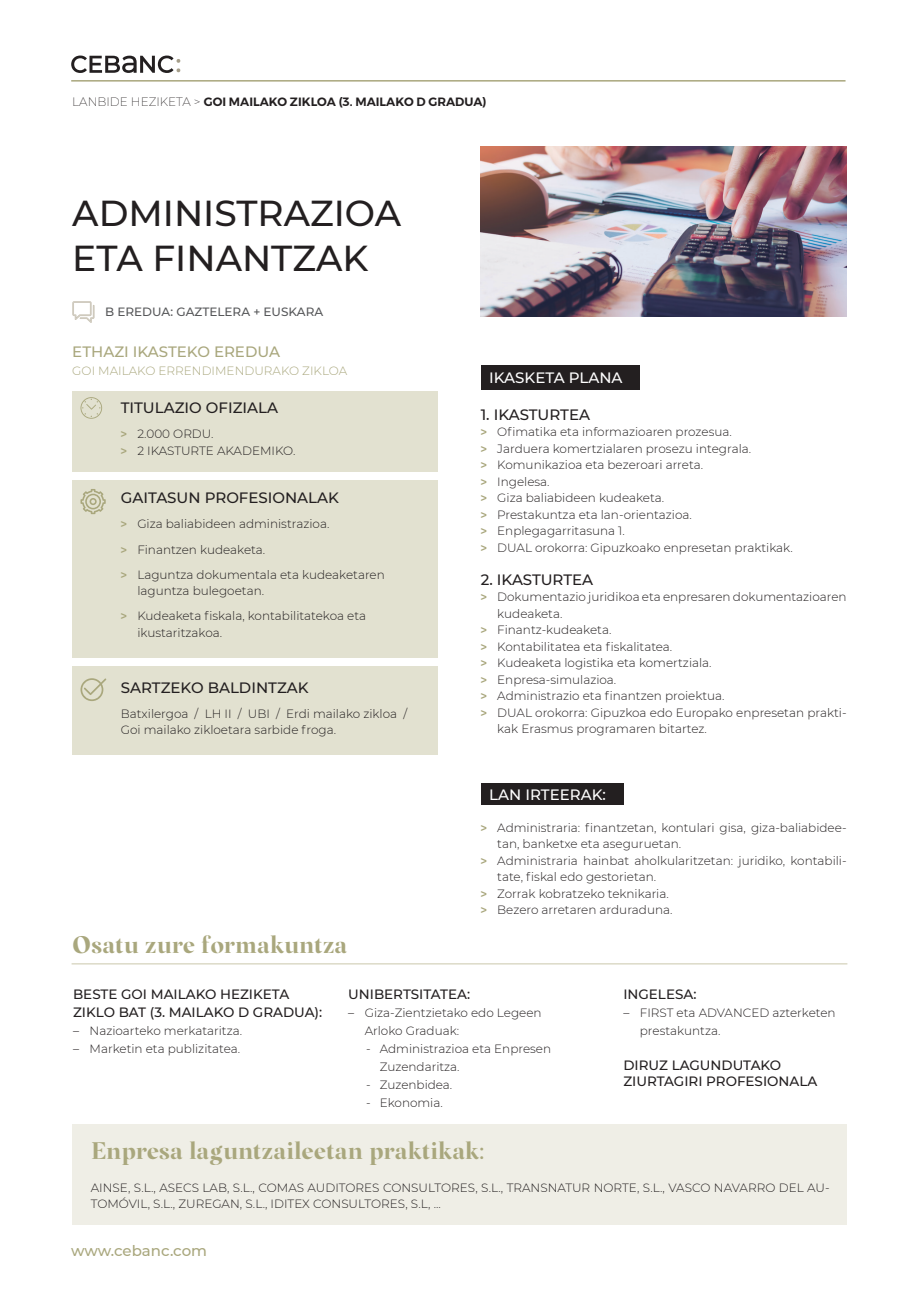
<style>
.page{position:relative;width:919px;height:1289px;background:#fff}
.page>*{position:absolute;margin:0;border:0;box-sizing:border-box;transform-origin:0 0}
.t1{font:500 36px/45px "Montserrat";color:#231f20}
.t2{font:700 24px "Margaret";letter-spacing:-.01em;color:#a9a77d}
.t3{font:500 15px "Montserrat";color:#231f20}
.t4{font:500 15px "Montserrat";color:#a9a77d}
.t5{font:500 15px "Montserrat";color:#fff}
.t6{font:500 13.5px/18px "Montserrat";color:#231f20}
.t7{font:300 12px/16.5px "Montserrat";color:#231f20}
.t8{font:600 12px "Montserrat";color:#231f20}
.t9{font:300 12px "Montserrat";color:#a9a77d}
.t10{font:500 12px "Montserrat";color:#57585a}
.s1{font-weight:200}
.s2{font-weight:600;color:#a9a77d}
</style>
<div class="page">
<hr style="left:71px;top:80px;width:774px;height:2px;background:#a9a77d">
<svg style="left:71px;top:56px;width:109px;height:17px"></svg>
<div style="left:72px;top:1123px;width:774px;height:101px;background:#efeee6"></div>
<div style="left:480px;top:365px;width:159px;height:25px;background:#231f20"></div>
<div style="left:480px;top:783px;width:143px;height:21px;background:#231f20"></div>
<div style="left:72px;top:390px;width:366px;height:81px;background:#e2e1d0"></div>
<div style="left:72px;top:480px;width:366px;height:177px;background:#e2e1d0"></div>
<div style="left:72px;top:666px;width:366px;height:88px;background:#e2e1d0"></div>
<img style="left:480px;top:146px;width:366px;height:171px">
<svg style="left:80px;top:397px;width:22px;height:22px"></svg>
<svg style="left:80px;top:678px;width:26px;height:23px"></svg>
<svg style="left:80px;top:489px;width:26px;height:25px"></svg>
<hr style="left:72px;top:963px;width:775px;height:1px;background:#d0ceb5">
<svg style="left:72px;top:301px;width:22px;height:22px"></svg>
<p class="t8" style="left:72px;top:92px;width:415px"><span class="s1">LANBIDE HEZIKETA &gt;</span> GOI MAILAKO ZIKLOA (3. MAILAKO D GRADUA)</p>
<h1 class="t1" style="left:72px;top:190px;width:330px">ADMINISTRAZIOA<br>ETA FINANTZAK</h1>
<p class="t10" style="left:105px;top:303px;width:219px">B EREDUA: GAZTELERA + EUSKARA</p>
<p class="t4" style="left:72px;top:341px;width:209px">ETHAZI IKASTEKO EREDUA</p>
<p class="t9" style="left:72px;top:363px;width:276px">GOI MAILAKO ERRENDIMENDURAKO ZIKLOA</p>
<p class="t3" style="left:121px;top:397px;width:159px">TITULAZIO OFIZIALA</p>
<p class="t7" style="left:121px;top:425px;width:176px"><span class="s2">&gt;</span> 2.000 ORDU.<br><span class="s2">&gt;</span> 2 IKASTURTE AKADEMIKO.</p>
<p class="t3" style="left:121px;top:487px;width:220px">GAITASUN PROFESIONALAK</p>
<p class="t7" style="left:121px;top:511px;width:265px;line-height:25px"><span class="s2">&gt;</span> Giza baliabideen administrazioa.<br><span class="s2">&gt;</span> Finantzen kudeaketa.<br><span class="s2">&gt;</span> Laguntza dokumentala eta kudeaketaren</p>
<p class="t7" style="left:121px;top:578px;width:247px;line-height:25px;text-indent:16px">laguntza bulegoetan.<br><span class="s2">&gt;</span> Kudeaketa fiskala, kontabilitatekoa eta</p>
<p class="t7" style="left:137px;top:623px;width:86px">ikustaritzakoa.</p>
<p class="t3" style="left:121px;top:677px;width:189px">SARTZEKO BALDINTZAK</p>
<p class="t7" style="left:121px;top:705px;width:288px">Batxilergoa / LH II / UBI / Erdi mailako zikloa /<br>Goi mailako zikloetara sarbide froga.</p>
<h2 class="t2" style="left:72px;top:930px;width:277px">Osatu zure formakuntza</h2>
<p class="t5" style="left:489px;top:367px;width:135px">IKASKETA PLANA</p>
<p class="t3" style="left:480px;top:404px;width:111px">1. IKASTURTEA</p>
<p class="t7" style="left:480px;top:423px;width:313px"><span class="s2">&gt;</span> Ofimatika eta informazioaren prozesua.<br><span class="s2">&gt;</span> Jarduera komertzialaren prosezu integrala.<br><span class="s2">&gt;</span> Komunikazioa eta bezeroari arreta.<br><span class="s2">&gt;</span> Ingelesa.<br><span class="s2">&gt;</span> Giza baliabideen kudeaketa.<br><span class="s2">&gt;</span> Prestakuntza eta lan-orientazioa.<br><span class="s2">&gt;</span> Enplegagarritasuna 1.<br><span class="s2">&gt;</span> DUAL orokorra: Gipuzkoako enpresetan praktikak.</p>
<p class="t3" style="left:480px;top:569px;width:114px">2. IKASTURTEA</p>
<p class="t7" style="left:480px;top:588px;width:367px"><span class="s2">&gt;</span> Dokumentazio juridikoa eta enpresaren dokumentazioaren</p>
<p class="t7" style="left:497px;top:605px;width:67px">kudeaketa.</p>
<p class="t7" style="left:480px;top:621px;width:132px"><span class="s2">&gt;</span> Finantz-kudeaketa.</p>
<p class="t7" style="left:480px;top:638px;width:193px"><span class="s2">&gt;</span> Kontabilitatea eta fiskalitatea.</p>
<p class="t7" style="left:480px;top:654px;width:232px"><span class="s2">&gt;</span> Kudeaketa logistika eta komertziala.</p>
<p class="t7" style="left:480px;top:671px;width:137px"><span class="s2">&gt;</span> Enpresa-simulazioa.</p>
<p class="t7" style="left:480px;top:687px;width:245px"><span class="s2">&gt;</span> Administrazio eta finantzen proiektua.</p>
<p class="t7" style="left:480px;top:704px;width:367px"><span class="s2">&gt;</span> DUAL orokorra: Gipuzkoa edo Europako enpresetan prakti-</p>
<p class="t7" style="left:497px;top:720px;width:211px">kak Erasmus programaren bitartez.</p>
<p class="t5" style="left:489px;top:783px;width:118px">LAN IRTEERAK:</p>
<p class="t7" style="left:480px;top:818px;width:367px"><span class="s2">&gt;</span> Administraria: finantzetan, kontulari gisa, giza-baliabidee-</p>
<p class="t7" style="left:497px;top:835px;width:185px">tan, banketxe eta aseguruetan.</p>
<p class="t7" style="left:480px;top:851px;width:367px"><span class="s2">&gt;</span> Administraria hainbat aholkularitzetan: juridiko, kontabili-</p>
<p class="t7" style="left:497px;top:868px;width:160px">tate, fiskal edo gestorietan.</p>
<p class="t7" style="left:480px;top:884px;width:189px"><span class="s2">&gt;</span> Zorrak kobratzeko teknikaria.</p>
<p class="t7" style="left:480px;top:901px;width:193px"><span class="s2">&gt;</span> Bezero arretaren arduraduna.</p>
<p class="t6" style="left:73px;top:984px;width:251px">BESTE GOI MAILAKO HEZIKETA<br>ZIKLO BAT (3. MAILAKO D GRADUA):</p>
<p class="t7" style="left:73px;top:1022px;width:171px">– Nazioarteko merkataritza.</p>
<p class="t7" style="left:73px;top:1040px;width:169px">– Marketin eta publizitatea.</p>
<p class="t6" style="left:348px;top:984px;width:124px">UNIBERTSITATEA:</p>
<p class="t7" style="left:364px;top:1003px;width:178px;line-height:18px;text-indent:-16px">– Giza-Zientzietako edo Legeen<br>Arloko Graduak:</p>
<p class="t7" style="left:379px;top:1039px;width:173px;line-height:18px;text-indent:-14px">- Administrazioa eta Enpresen<br>Zuzendaritza.</p>
<p class="t7" style="left:366px;top:1076px;width:88px">- Zuzenbidea.</p>
<p class="t7" style="left:366px;top:1094px;width:78px">- Ekonomia.</p>
<p class="t6" style="left:623px;top:984px;width:75px">INGELESA:</p>
<p class="t7" style="left:639px;top:1003px;width:197px;line-height:18px;text-indent:-16px">– FIRST eta ADVANCED azterketen prestakuntza.</p>
<p class="t6" style="left:623px;top:1055px;width:195px;line-height:16.5px">DIRUZ LAGUNDUTAKO<br>ZIURTAGIRI PROFESIONALA</p>
<h2 class="t2" style="left:91px;top:1136px;width:395px">Enpresa laguntzaileetan praktikak:</h2>
<p class="t7" style="left:91px;top:1178px;width:740px">AINSE, S.L., ASECS LAB, S.L., COMAS AUDITORES CONSULTORES, S.L., TRANSNATUR NORTE, S.L., VASCO NAVARRO DEL AU-<br>TOMÓVIL, S.L., ZUREGAN, S.L., IDITEX CONSULTORES, S.L, ...</p>
<p class="t4" style="left:71px;top:1240px;width:137px">www.cebanc.com</p>
</div>
